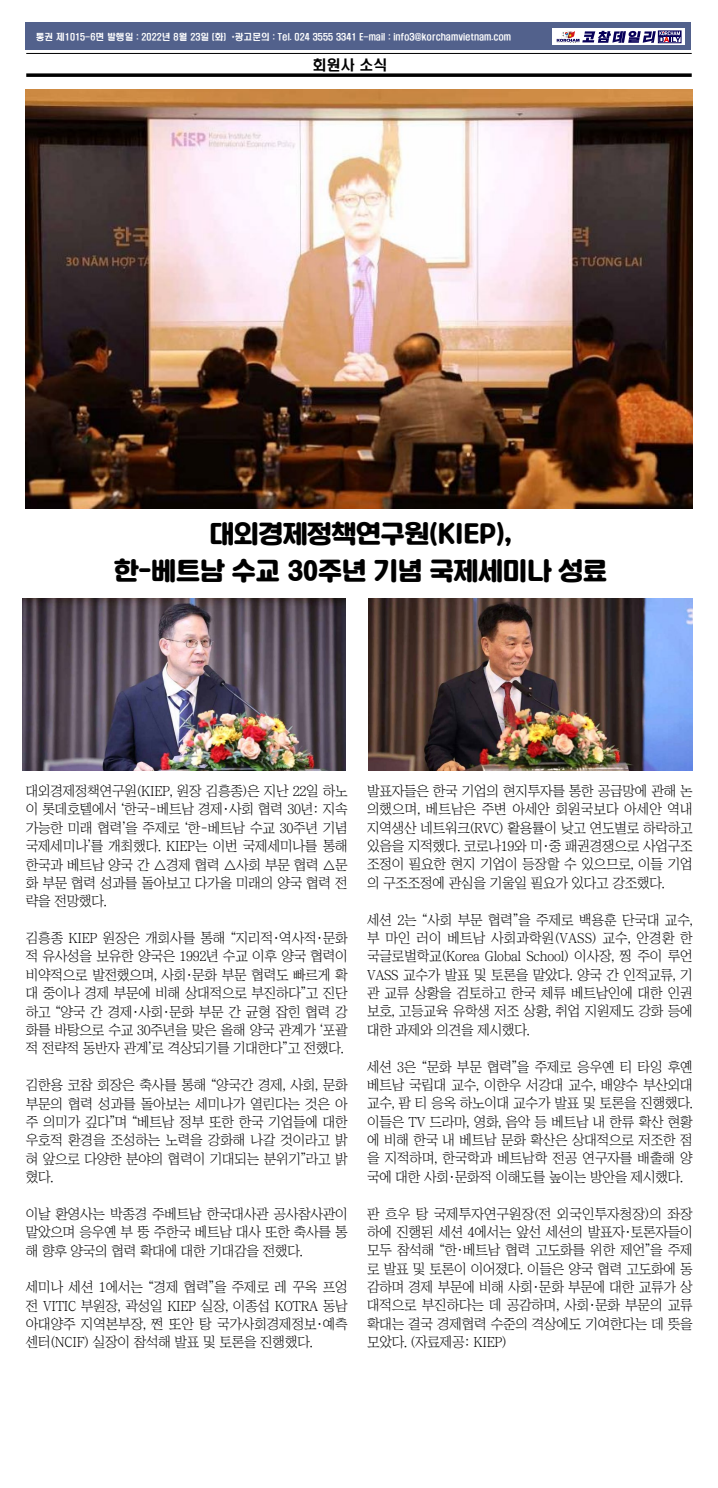
<style>
.page{position:relative;width:718px;height:1488px;background:#fff}
.page>*{position:absolute;margin:0;border:0;box-sizing:border-box;transform-origin:0 0}
.t1{font:24.5px/36.8px "Korean SWGIG4 R";color:#000;text-align:center}
.t2{font:14px/18.4px "Chosunilbo NM";letter-spacing:-.02em;color:#000;text-align:justify}
.t3{font:14px "H2 hdr M";color:#000}
.t4{font:8.75px "H2 hdr M";color:#fff}
</style>
<div class="page">
<div style="left:26px;top:23px;width:665px;height:27px;background:#52618c"></div>
<div style="left:552px;top:28px;width:133px;height:17px;background:#fff"></div>
<div style="left:658px;top:31px;width:23px;height:12px;border:1px solid #080059"></div>
<svg style="left:556px;top:31px;width:124px;height:12px"></svg>
<hr style="left:26px;top:53px;width:665px;height:1px;background:#000">
<svg style="left:26px;top:73px;width:665px;height:4px;background:#1f1f1f"></svg>
<img style="left:26px;top:89px;width:666px;height:419px">
<img style="left:368px;top:598px;width:324px;height:172px">
<img style="left:22px;top:598px;width:324px;height:172px">
<p class="t4" style="left:36px;top:32px;width:477px">통권 제1015-6면 발행일 : 2022년 8월 23일 (화) *광고문의 : Tel. 024 3555 3341 E-mail : info3@korchamvietnam.com</p>
<p class="t3" style="left:313px;top:57px;width:76px">회원사 소식</p>
<h1 class="t1" style="left:114px;top:516px;width:494px">대외경제정책연구원(KIEP),<br>한-베트남 수교 30주년 기념 국제세미나 성료</h1>
<p class="t2" style="left:26px;top:782px;width:323px">대외경제정책연구원(KIEP, 원장 김흥종)은 지난 22일 하노 이 롯데호텔에서 ‘한국-베트남 경제·사회 협력 30년: 지속 가능한 미래 협력’을 주제로 ‘한-베트남 수교 30주년 기념 국제세미나’를 개최했다. KIEP는 이번 국제세미나를 통해 한국과 베트남 양국 간 △경제 협력 △사회 부문 협력 △문 화 부문 협력 성과를 돌아보고 다가올 미래의 양국 협력 전 략을 전망했다.</p>
<p class="t2" style="left:26px;top:929px;width:323px">김흥종 KIEP 원장은 개회사를 통해 “지리적·역사적·문화 적 유사성을 보유한 양국은 1992년 수교 이후 양국 협력이 비약적으로 발전했으며, 사회·문화 부문 협력도 빠르게 확 대 중이나 경제 부문에 비해 상대적으로 부진하다”고 진단 하고 “양국 간 경제·사회·문화 부문 간 균형 잡힌 협력 강 화를 바탕으로 수교 30주년을 맞은 올해 양국 관계가 ‘포괄 적 전략적 동반자 관계’로 격상되기를 기대한다”고 전했다.</p>
<p class="t2" style="left:26px;top:1075px;width:323px">김한용 코참 회장은 축사를 통해 “양국간 경제, 사회, 문화 부문의 협력 성과를 돌아보는 세미나가 열린다는 것은 아 주 의미가 깊다”며 “베트남 정부 또한 한국 기업들에 대한 우호적 환경을 조성하는 노력을 강화해 나갈 것이라고 밝 혀 앞으로 다양한 분야의 협력이 기대되는 분위기”라고 밝 혔다.</p>
<p class="t2" style="left:26px;top:1204px;width:323px">이날 환영사는 박종경 주베트남 한국대사관 공사참사관이 맡았으며 응우옌 부 뚱 주한국 베트남 대사 또한 축사를 통 해 향후 양국의 협력 확대에 대한 기대감을 전했다.</p>
<p class="t2" style="left:26px;top:1278px;width:323px">세미나 세션 1에서는 “경제 협력”을 주제로 레 꾸옥 프엉 전 VITIC 부원장, 곽성일 KIEP 실장, 이종섭 KOTRA 동남 아대양주 지역본부장, 쩐 또안 탕 국가사회경제정보·예측 센터(NCIF) 실장이 참석해 발표 및 토론을 진행했다.</p>
<p class="t2" style="left:367px;top:781px;width:327px">발표자들은 한국 기업의 현지투자를 통한 공급망에 관해 논 의했으며, 베트남은 주변 아세안 회원국보다 아세안 역내 지역생산 네트워크(RVC) 활용률이 낮고 연도별로 하락하고 있음을 지적했다. 코로나19와 미·중 패권경쟁으로 사업구조 조정이 필요한 현지 기업이 등장할 수 있으므로, 이들 기업 의 구조조정에 관심을 기울일 필요가 있다고 강조했다.</p>
<p class="t2" style="left:367px;top:910px;width:327px">세션 2는 “사회 부문 협력”을 주제로 백용훈 단국대 교수, 부 마인 러이 베트남 사회과학원(VASS) 교수, 안경환 한 국글로벌학교(Korea Global School) 이사장, 찡 주이 루언 VASS 교수가 발표 및 토론을 맡았다. 양국 간 인적교류, 기 관 교류 상황을 검토하고 한국 체류 베트남인에 대한 인권 보호, 고등교육 유학생 저조 상황, 취업 지원제도 강화 등에 대한 과제와 의견을 제시했다.</p>
<p class="t2" style="left:367px;top:1057px;width:327px">세션 3은 “문화 부문 협력”을 주제로 응우옌 티 타잉 후옌 베트남 국립대 교수, 이한우 서강대 교수, 배양수 부산외대 교수, 팜 티 응옥 하노이대 교수가 발표 및 토론을 진행했다. 이들은 TV 드라마, 영화, 음악 등 베트남 내 한류 확산 현황 에 비해 한국 내 베트남 문화 확산은 상대적으로 저조한 점 을 지적하며, 한국학과 베트남학 전공 연구자를 배출해 양 국에 대한 사회·문화적 이해도를 높이는 방안을 제시했다.</p>
<p class="t2" style="left:367px;top:1204px;width:327px">판 흐우 탕 국제투자연구원장(전 외국인투자청장)의 좌장 하에 진행된 세션 4에서는 앞선 세션의 발표자·토론자들이 모두 참석해 “한·베트남 협력 고도화를 위한 제언”을 주제 로 발표 및 토론이 이어졌다. 이들은 양국 협력 고도화에 동 감하며 경제 부문에 비해 사회·문화 부문에 대한 교류가 상 대적으로 부진하다는 데 공감하며, 사회·문화 부문의 교류 확대는 결국 경제협력 수준의 격상에도 기여한다는 데 뜻을 모았다. (자료제공: KIEP)</p>
</div>
